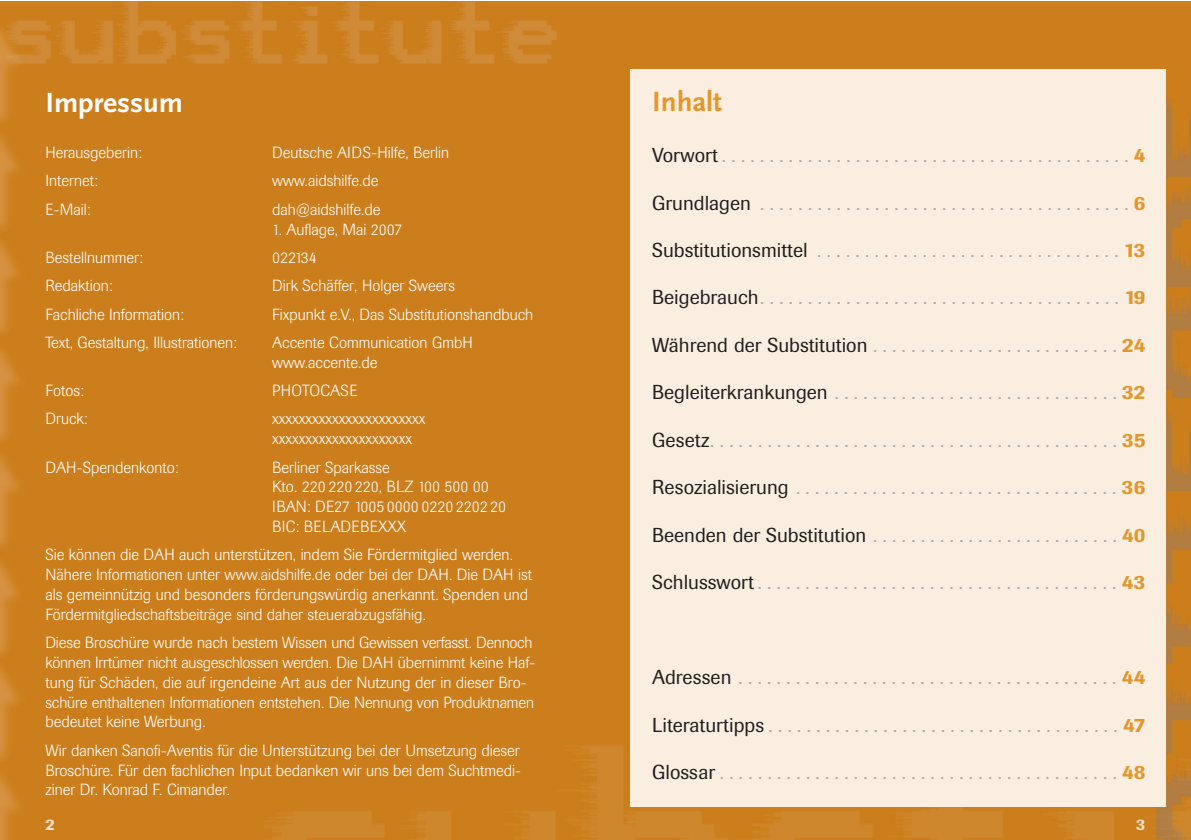
<style>
.page{position:relative;width:1191px;height:840px;background:#fff}
.page>*{position:absolute;margin:0;border:0;box-sizing:border-box;transform-origin:0 0}
.t1{font:700 29px "Scala Sans";color:#fff}
.t2{font:700 29px "Scala Sans";color:#e2972d}
.t3{font:20px "Berthold Imago BQ";color:#a8a9ad}
.t4{font:300 16px/19.8px "Berthold Imago BQ";color:#fff}
.t5{font:300 16px "Berthold Imago BQ";letter-spacing:.02em;color:#fff}
.t6{font:500 16px "Berthold Imago BQ";color:#f6dfc5}
.s1{color:#231f20}
.s2{font-weight:500;color:#e2972d}
</style>
<div class="page">
<img style="left:0;top:1px;width:1191px;height:838px">
<div style="left:629px;top:69px;width:536px;height:737px;background:#faeee0"></div>
<h1 class="t1" style="left:45px;top:91px;width:139px">Impressum</h1>
<p class="t4" style="left:45px;top:144px;width:98px">Herausgeberin:</p>
<p class="t4" style="left:272px;top:144px;width:178px">Deutsche AIDS-Hilfe, Berlin</p>
<p class="t4" style="left:45px;top:172px;width:54px">Internet:</p>
<p class="t4" style="left:272px;top:172px;width:108px">www.aidshilfe.de</p>
<p class="t4" style="left:45px;top:201px;width:47px">E-Mail:</p>
<p class="t4" style="left:272px;top:201px;width:110px">dah@aidshilfe.de</p>
<p class="t4" style="left:272px;top:220px;width:132px">1. Auflage, Mai 2007</p>
<p class="t4" style="left:45px;top:249px;width:99px">Bestellnummer:</p>
<p class="t4" style="left:272px;top:249px;width:46px">022134</p>
<p class="t4" style="left:45px;top:277px;width:69px">Redaktion:</p>
<p class="t4" style="left:272px;top:277px;width:184px">Dirk Schäffer, Holger Sweers</p>
<p class="t4" style="left:45px;top:305px;width:140px">Fachliche Information:</p>
<p class="t4" style="left:272px;top:305px;width:262px">Fixpunkt e.V., Das Substitutionshandbuch</p>
<p class="t4" style="left:45px;top:334px;width:193px">Text, Gestaltung, Illustrationen:</p>
<p class="t4" style="left:272px;top:334px;width:202px">Accente Communication GmbH www.accente.de</p>
<p class="t4" style="left:45px;top:382px;width:40px">Fotos:</p>
<p class="t5" style="left:272px;top:385px;width:87px">PHOTOCASE</p>
<p class="t4" style="left:45px;top:410px;width:44px">Druck:</p>
<p class="t4" style="left:272px;top:410px;width:155px">xxxxxxxxxxxxxxxxxxxxxxx xxxxxxxxxxxxxxxxxxxxx</p>
<p class="t4" style="left:45px;top:458px;width:135px">DAH-Spendenkonto:</p>
<p class="t4" style="left:272px;top:458px;width:235px">Berliner Sparkasse<br>Kto. 220 220 220, BLZ 100 500 00<br>IBAN: DE27 1005 0000 0220 2202 20<br>BIC: BELADEBEXXX</p>
<p class="t4" style="left:45px;top:546px;width:488px">Sie können die DAH auch unterstützen, indem Sie Fördermitglied werden.<br>Nähere Informationen unter www.aidshilfe.de oder bei der DAH. Die DAH ist als gemeinnützig und besonders förderungswürdig anerkannt. Spenden und Fördermitgliedschaftsbeiträge sind daher steuerabzugsfähig.</p>
<p class="t4" style="left:45px;top:634px;width:491px">Diese Broschüre wurde nach bestem Wissen und Gewissen verfasst. Dennoch können Irrtümer nicht ausgeschlossen werden. Die DAH übernimmt keine Haf&shy;tung für Schäden, die auf irgendeine Art aus der Nutzung der in dieser Bro&shy;schüre enthaltenen Informationen entstehen. Die Nennung von Produktnamen bedeutet keine Werbung.</p>
<p class="t4" style="left:45px;top:741px;width:477px;text-align:justify">Wir danken Sanofi-Aventis für die Unterstützung bei der Umsetzung dieser Broschüre. Für den fachlichen Input bedanken wir uns bei dem Suchtmedi&shy;ziner Dr. Konrad F. Cimander.</p>
<p class="t6" style="left:45px;top:818px;width:11px">2</p>
<h1 class="t2" style="left:652px;top:90px;width:71px">Inhalt</h1>
<p class="t3" style="left:652px;top:148px;width:495px"><span class="s1">Vorwort</span> . . . . . . . . . . . . . . . . . . . . . . . . . . . . . . . . . . . . . . . . . . . <span class="s2">4</span></p>
<p class="t3" style="left:652px;top:196px;width:495px"><span class="s1">Grundlagen</span> . . . . . . . . . . . . . . . . . . . . . . . . . . . . . . . . . . . . . . . <span class="s2">6</span></p>
<p class="t3" style="left:652px;top:243px;width:495px"><span class="s1">Substitutionsmittel</span> . . . . . . . . . . . . . . . . . . . . . . . . . . . . . . . . <span class="s2">13</span></p>
<p class="t3" style="left:652px;top:290px;width:495px"><span class="s1">Beigebrauch</span>. . . . . . . . . . . . . . . . . . . . . . . . . . . . . . . . . . . . . . <span class="s2">19</span></p>
<p class="t3" style="left:652px;top:338px;width:495px"><span class="s1">Während der Substitution</span> . . . . . . . . . . . . . . . . . . . . . . . . . . <span class="s2">24</span></p>
<p class="t3" style="left:652px;top:385px;width:495px"><span class="s1">Begleiterkrankungen</span> . . . . . . . . . . . . . . . . . . . . . . . . . . . . . . <span class="s2">32</span></p>
<p class="t3" style="left:652px;top:433px;width:495px"><span class="s1">Gesetz</span>. . . . . . . . . . . . . . . . . . . . . . . . . . . . . . . . . . . . . . . . . . . <span class="s2">35</span></p>
<p class="t3" style="left:652px;top:480px;width:495px"><span class="s1">Resozialisierung</span> . . . . . . . . . . . . . . . . . . . . . . . . . . . . . . . . . . <span class="s2">36</span></p>
<p class="t3" style="left:652px;top:527px;width:495px"><span class="s1">Beenden der Substitution</span> . . . . . . . . . . . . . . . . . . . . . . . . . . <span class="s2">40</span></p>
<p class="t3" style="left:652px;top:575px;width:495px"><span class="s1">Schlusswort</span> . . . . . . . . . . . . . . . . . . . . . . . . . . . . . . . . . . . . . . <span class="s2">43</span></p>
<p class="t3" style="left:652px;top:670px;width:495px"><span class="s1">Adressen</span> . . . . . . . . . . . . . . . . . . . . . . . . . . . . . . . . . . . . . . . . <span class="s2">44</span></p>
<p class="t3" style="left:652px;top:717px;width:495px"><span class="s1">Literaturtipps</span> . . . . . . . . . . . . . . . . . . . . . . . . . . . . . . . . . . . . . <span class="s2">47</span></p>
<p class="t3" style="left:652px;top:764px;width:495px"><span class="s1">Glossar</span> . . . . . . . . . . . . . . . . . . . . . . . . . . . . . . . . . . . . . . . . . . <span class="s2">48</span></p>
<p class="t6" style="left:1136px;top:818px;width:11px">3</p>
</div>
